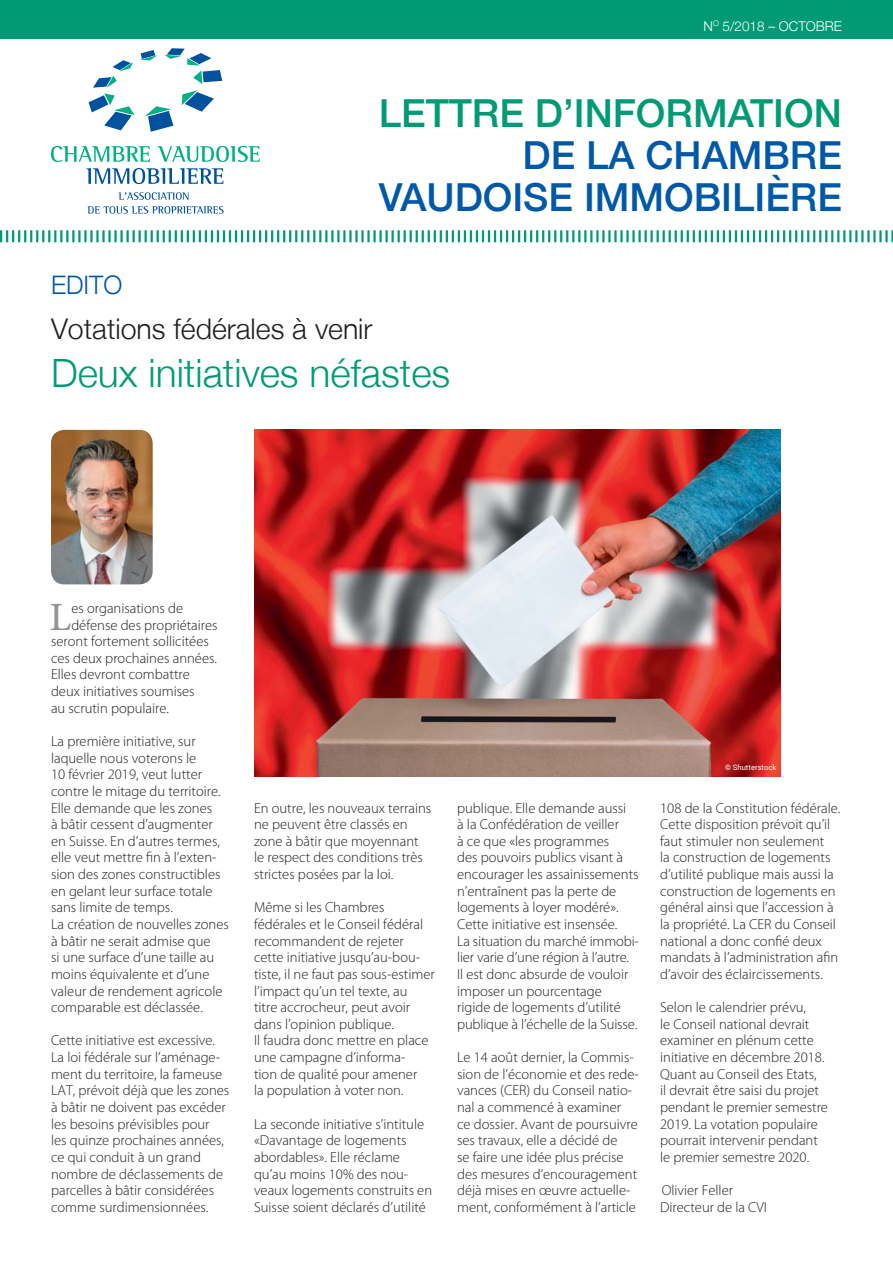
<style>
.page{position:relative;width:893px;height:1263px;background:#fff}
.page>*{position:absolute;margin:0;border:0;box-sizing:border-box;transform-origin:0 0}
.t1{font:500 40.2px "Minion Pro";color:#939598}
.t2{font:300 39px "Helvetica Neue";color:#009b75}
.t3{font:500 38.55px/42px "Helvetica Neue LT";color:#0058a9;text-align:right}
.t4{font:500 38.55px "Helvetica Neue LT";color:#009b75}
.t5{font:300 28.5px "Helvetica Neue LT";color:#231f20}
.t6{font:300 25.5px "Helvetica Neue LT";color:#0058a9}
.t7{font:300 14.55px/16.6px "Myriad Pro";color:#231f20}
.t8{font:300 13.5px "Helvetica Neue LT";color:#fff}
.t9{font:7.5px "Roboto";color:#fff}
</style>
<div class="page">
<div style="left:0;top:0;width:893px;height:38px;background:#009b75"></div>
<svg style="left:89px;top:48px;width:133px;height:84px"></svg>
<svg style="left:51px;top:146px;width:99px;height:16px"></svg>
<svg style="left:157px;top:146px;width:103px;height:16px"></svg>
<svg style="left:86px;top:168px;width:137px;height:16px"></svg>
<svg style="left:118px;top:192px;width:71px;height:8px"></svg>
<svg style="left:87px;top:206px;width:137px;height:8px"></svg>
<svg style="left:0;top:230px;width:893px;height:12px"></svg>
<img style="left:51px;top:430px;width:102px;height:154px;border-radius:13px">
<img style="left:254px;top:429px;width:526px;height:347px">
<p class="t8" style="left:703px;top:21px;width:140px">N<sup>O</sup> 5/2018 – OCTOBRE</p>
<h3 class="t6" style="left:51px;top:275px;width:73px">EDITO</h3>
<h3 class="t4" style="left:379px;top:99px;width:465px">LETTRE D’INFORMATION</h3>
<h3 class="t3" style="left:379px;top:138px;width:465px">DE LA CHAMBRE<br>VAUDOISE IMMOBILIÈRE</h3>
<h3 class="t5" style="left:51px;top:319px;width:323px">Votations fédérales à venir</h3>
<h2 class="t2" style="left:51px;top:349px;width:401px">Deux initiatives néfastes</h2>
<h1 class="t1" style="left:50px;top:601px;width:23px">L</h1>
<p class="t7" style="left:71px;top:601px;width:113px">es organisations de</p>
<p class="t7" style="left:71px;top:618px;width:148px">défense des propriétaires</p>
<p class="t7" style="left:51px;top:634px;width:159px">seront fortement sollicitées</p>
<p class="t7" style="left:51px;top:651px;width:168px">ces deux prochaines années.</p>
<p class="t7" style="left:51px;top:668px;width:140px">Elles devront combattre</p>
<p class="t7" style="left:51px;top:684px;width:145px">deux initiatives soumises</p>
<p class="t7" style="left:51px;top:701px;width:120px">au scrutin populaire.</p>
<p class="t7" style="left:51px;top:734px;width:179px">La première initiative, sur laquelle nous voterons le<br>10 février 2019, veut lutter contre le mitage du territoire.<br>Elle demande que les zones<br>à bâtir cessent d’augmenter en Suisse. En d’autres termes, elle veut mettre fin à l’exten&shy;sion des zones constructibles en gelant leur surface totale sans limite de temps.<br>La création de nouvelles zones à bâtir ne serait admise que<br>si une surface d’une taille au moins équivalente et d’une valeur de rendement agricole comparable est déclassée.</p>
<p class="t7" style="left:51px;top:1034px;width:180px">Cette initiative est excessive.<br>La loi fédérale sur l’aménage&shy;ment du territoire, la fameuse<br>LAT, prévoit déjà que les zones à bâtir ne doivent pas excéder les besoins prévisibles pour<br>les quinze prochaines années, ce qui conduit à un grand nombre de déclassements de parcelles à bâtir considérées comme surdimensionnées.</p>
<p class="t7" style="left:254px;top:801px;width:179px">En outre, les nouveaux terrains ne peuvent être classés en zone à bâtir que moyennant le respect des conditions très strictes posées par la loi.</p>
<p class="t7" style="left:254px;top:901px;width:182px">Même si les Chambres fédérales et le Conseil fédéral recommandent de rejeter cette initiative jusqu’au-bou&shy;tiste, il ne faut pas sous-estimer l’impact qu’un tel texte, au<br>titre accrocheur, peut avoir dans l’opinion publique.<br>Il faudra donc mettre en place une campagne d’informa-<br>tion de qualité pour amener<br>la population à voter non.</p>
<p class="t7" style="left:254px;top:1117px;width:180px">La seconde initiative s’intitule «Davantage de logements abordables». Elle réclame qu’au moins 10% des nou&shy;veaux logements construits en<br>Suisse soient déclarés d’utilité</p>
<p class="t7" style="left:457px;top:801px;width:183px">publique. Elle demande aussi<br>à la Confédération de veiller<br>à ce que «les programmes<br>des pouvoirs publics visant à encourager les assainissements n’entraînent pas la perte de logements à loyer modéré».<br>Cette initiative est insensée.<br>La situation du marché immobi&shy;lier varie d’une région à l’autre.<br>Il est donc absurde de vouloir imposer un pourcentage<br>rigide de logements d’utilité publique à l’échelle de la Suisse.</p>
<p class="t7" style="left:457px;top:1050px;width:183px">Le 14 août dernier, la Commis&shy;sion de l’économie et des rede&shy;vances (CER) du Conseil natio&shy;nal a commencé à examiner<br>ce dossier. Avant de poursuivre ses travaux, elle a décidé de<br>se faire une idée plus précise des mesures d’encouragement déjà mises en œuvre actuelle&shy;ment, conformément à l’article</p>
<p class="t9" style="left:725px;top:762px;width:53px">© Shutterstock</p>
<p class="t7" style="left:660px;top:801px;width:182px">108 de la Constitution fédérale.<br>Cette disposition prévoit qu’il faut stimuler non seulement<br>la construction de logements d’utilité publique mais aussi la construction de logements en général ainsi que l’accession à la propriété. La CER du Conseil national a donc confié deux mandats à l’administration afin d’avoir des éclaircissements.</p>
<p class="t7" style="left:660px;top:1000px;width:169px">Selon le calendrier prévu,<br>le Conseil national devrait examiner en plénum cette initiative en décembre 2018.<br>Quant au Conseil des Etats,<br>il devrait être saisi du projet pendant le premier semestre<br>2019. La votation populaire pourrait intervenir pendant le premier semestre 2020.</p>
<p class="t7" style="left:660px;top:1183px;width:108px">Olivier Feller<br>Directeur de la CVI</p>
</div>
